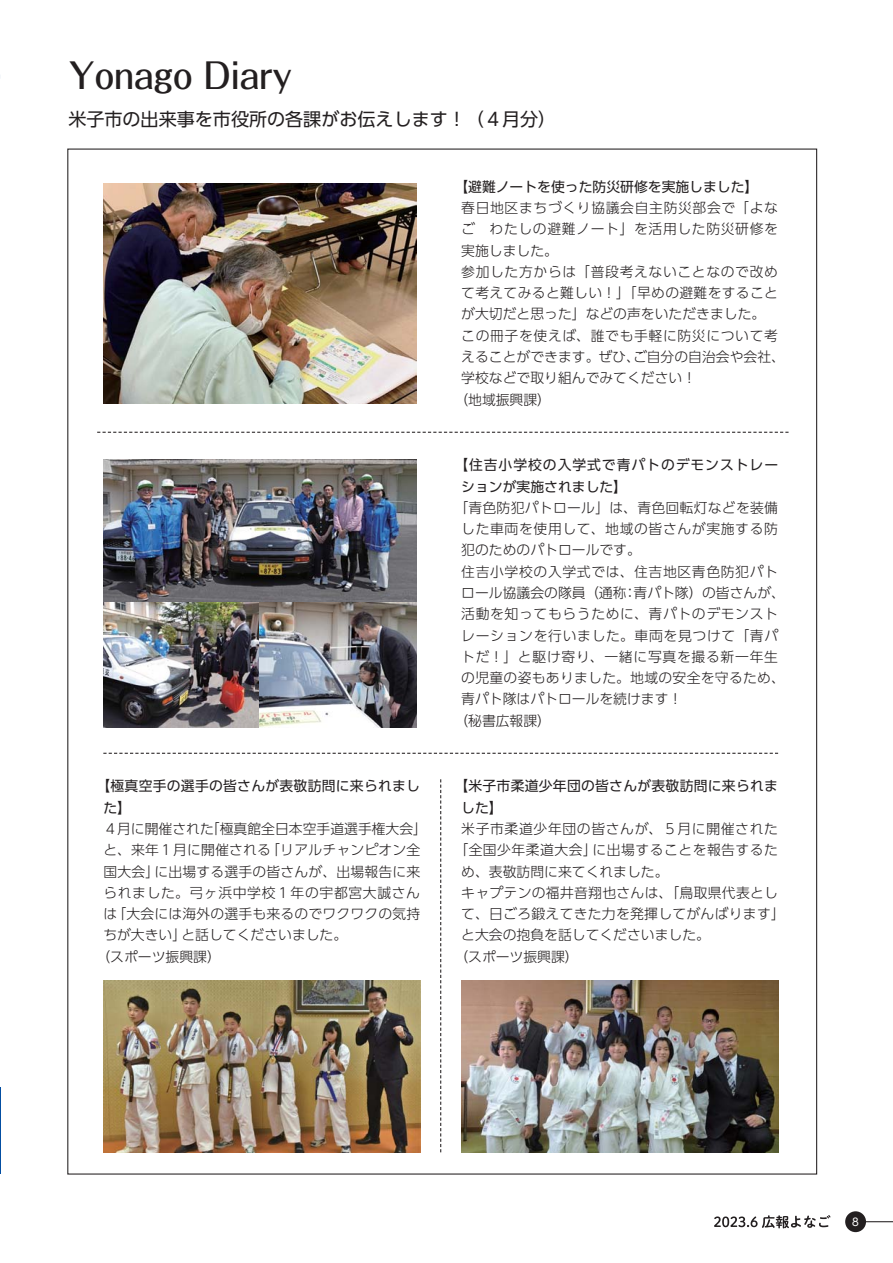
<style>
.page{position:relative;width:893px;height:1263px;background:#fff}
.page>*{position:absolute;margin:0;border:0;box-sizing:border-box;transform-origin:0 0}
.t1{font:35.1px "Folk Pro Medium 90 msp RKSJ H";color:#231f20}
.t2{font:18px "UD Shin Go Pro Regular 90 msp RKSJ H";color:#231f20}
.t3{font:13.8px "UD Shin Go Pro Light 90 msp RKSJ H";letter-spacing:.02em;color:#231f20}
.t4{font:13.8px "UD Shin Go Pro Light 90 msp RKSJ H";color:#231f20}
.t5{font:13.8px "UD Shin Go Pro Light 90 msp RKSJ H";letter-spacing:.045em;color:#231f20}
.t6{font:13.8px/21.3px "UD Shin Go Pro Regular 90 msp RKSJ H";letter-spacing:.02em;color:#231f20}
.t7{font:13.8px "UD Shin Go Pro Light 90 msp RKSJ H";letter-spacing:.05em;color:#231f20}
.t8{font:13.8px/21.3px "UD Shin Go Pro Regular 90 msp RKSJ H";letter-spacing:.07em;color:#231f20}
.t9{font:13.8px "UD Shin Go Pro Regular 90 msp RKSJ H";color:#231f20}
.t10{font:10.65px "UD Shin Go Pro Regular 90 msp RKSJ H";color:#fff}
</style>
<div class="page">
<svg style="left:714px;top:1215px;width:116px;height:13px"></svg>
<hr style="left:861px;top:1221px;width:32px;height:1px;background:#231f20">
<div style="left:845px;top:1211px;width:21px;height:21px;background:#231f20;border-radius:50%"></div>
<svg style="left:97px;top:432px;width:691px;height:1px"></svg>
<svg style="left:103px;top:753px;width:675px;height:1px"></svg>
<img style="left:103px;top:184px;width:313px;height:220px">
<img style="left:103px;top:459px;width:313px;height:268px">
<img style="left:103px;top:980px;width:317px;height:172px">
<img style="left:461px;top:980px;width:317px;height:172px">
<svg style="left:440px;top:779px;width:1px;height:373px"></svg>
<h1 class="t1" style="left:68px;top:62px;width:225px">Yonago Diary</h1>
<h2 class="t2" style="left:68px;top:112px;width:489px">米子市の出来事を市役所の各課がお伝えします！（４月分）</h2>
<p class="t9" style="left:454px;top:182px;width:306px">【避難ノートを使った防災研修を実施しました】</p>
<p class="t5" style="left:461px;top:203px;width:318px">春日地区まちづくり協議会自主防災部会で「よな</p>
<p class="t5" style="left:461px;top:224px;width:318px">ご　わたしの避難ノート」を活用した防災研修を</p>
<p class="t3" style="left:461px;top:245px;width:98px">実施しました。</p>
<p class="t5" style="left:461px;top:267px;width:318px">参加した方からは「普段考えないことなので改め</p>
<p class="t3" style="left:461px;top:288px;width:318px">て考えてみると難しい！」「早めの避難をすること</p>
<p class="t4" style="left:461px;top:309px;width:306px">が大切だと思った」などの声をいただきました。</p>
<p class="t5" style="left:461px;top:330px;width:318px">この冊子を使えば、誰でも手軽に防災について考</p>
<p class="t4" style="left:461px;top:352px;width:325px">えることができます。ぜひ、ご自分の自治会や会社、</p>
<p class="t4" style="left:461px;top:373px;width:236px">学校などで取り組んでみてください！</p>
<p class="t3" style="left:454px;top:394px;width:98px">（地域振興課）</p>
<p class="t6" style="left:103px;top:778px;width:318px;text-indent:-7px">【極真空手の選手の皆さんが表敬訪問に来られました】</p>
<p class="t4" style="left:103px;top:824px;width:325px">４月に開催された「極真館全日本空手道選手権大会」</p>
<p class="t3" style="left:103px;top:845px;width:318px">と、来年１月に開催される「リアルチャンピオン全</p>
<p class="t3" style="left:103px;top:866px;width:318px">国大会」に出場する選手の皆さんが、出場報告に来</p>
<p class="t5" style="left:103px;top:887px;width:318px">られました。弓ヶ浜中学校１年の宇都宮大誠さん</p>
<p class="t3" style="left:103px;top:909px;width:318px">は「大会には海外の選手も来るのでワクワクの気持</p>
<p class="t4" style="left:103px;top:930px;width:245px">ちが大きい」と話してくださいました。</p>
<p class="t4" style="left:96px;top:951px;width:126px">（スポーツ振興課）</p>
<p class="t8" style="left:461px;top:456px;width:318px;text-indent:-7px">【住吉小学校の入学式で青パトのデモンストレーションが実施されました】</p>
<p class="t3" style="left:454px;top:503px;width:325px">「青色防犯パトロール」は、青色回転灯などを装備</p>
<p class="t5" style="left:461px;top:524px;width:318px">した車両を使用して、地域の皆さんが実施する防</p>
<p class="t4" style="left:461px;top:545px;width:181px">犯のためのパトロールです。</p>
<p class="t5" style="left:461px;top:566px;width:318px">住吉小学校の入学式では、住吉地区青色防犯パト</p>
<p class="t4" style="left:461px;top:588px;width:325px">ロール協議会の隊員（通称：青パト隊）の皆さんが、</p>
<p class="t5" style="left:461px;top:609px;width:318px">活動を知ってもらうために、青パトのデモンスト</p>
<p class="t7" style="left:461px;top:630px;width:318px">レーションを行いました。車両を見つけて「青パ</p>
<p class="t7" style="left:461px;top:651px;width:318px">トだ！」と駆け寄り、一緒に写真を撮る新一年生</p>
<p class="t3" style="left:461px;top:673px;width:325px">の児童の姿もありました。地域の安全を守るため、</p>
<p class="t4" style="left:461px;top:694px;width:223px">青パト隊はパトロールを続けます！</p>
<p class="t3" style="left:454px;top:715px;width:98px">（秘書広報課）</p>
<p class="t6" style="left:461px;top:778px;width:318px;text-indent:-7px">【米子市柔道少年団の皆さんが表敬訪問に来られました】</p>
<p class="t5" style="left:461px;top:824px;width:318px">米子市柔道少年団の皆さんが、５月に開催された</p>
<p class="t3" style="left:454px;top:845px;width:325px">「全国少年柔道大会」に出場することを報告するた</p>
<p class="t4" style="left:461px;top:866px;width:209px">め、表敬訪問に来てくれました。</p>
<p class="t3" style="left:461px;top:887px;width:318px">キャプテンの福井音翔也さんは、「鳥取県代表とし</p>
<p class="t3" style="left:461px;top:909px;width:325px">て、日ごろ鍛えてきた力を発揮してがんばります」</p>
<p class="t4" style="left:461px;top:930px;width:250px">と大会の抱負を話してくださいました。</p>
<p class="t4" style="left:454px;top:951px;width:126px">（スポーツ振興課）</p>
<p class="t10" style="left:850px;top:1218px;width:12px">８</p>
</div>
